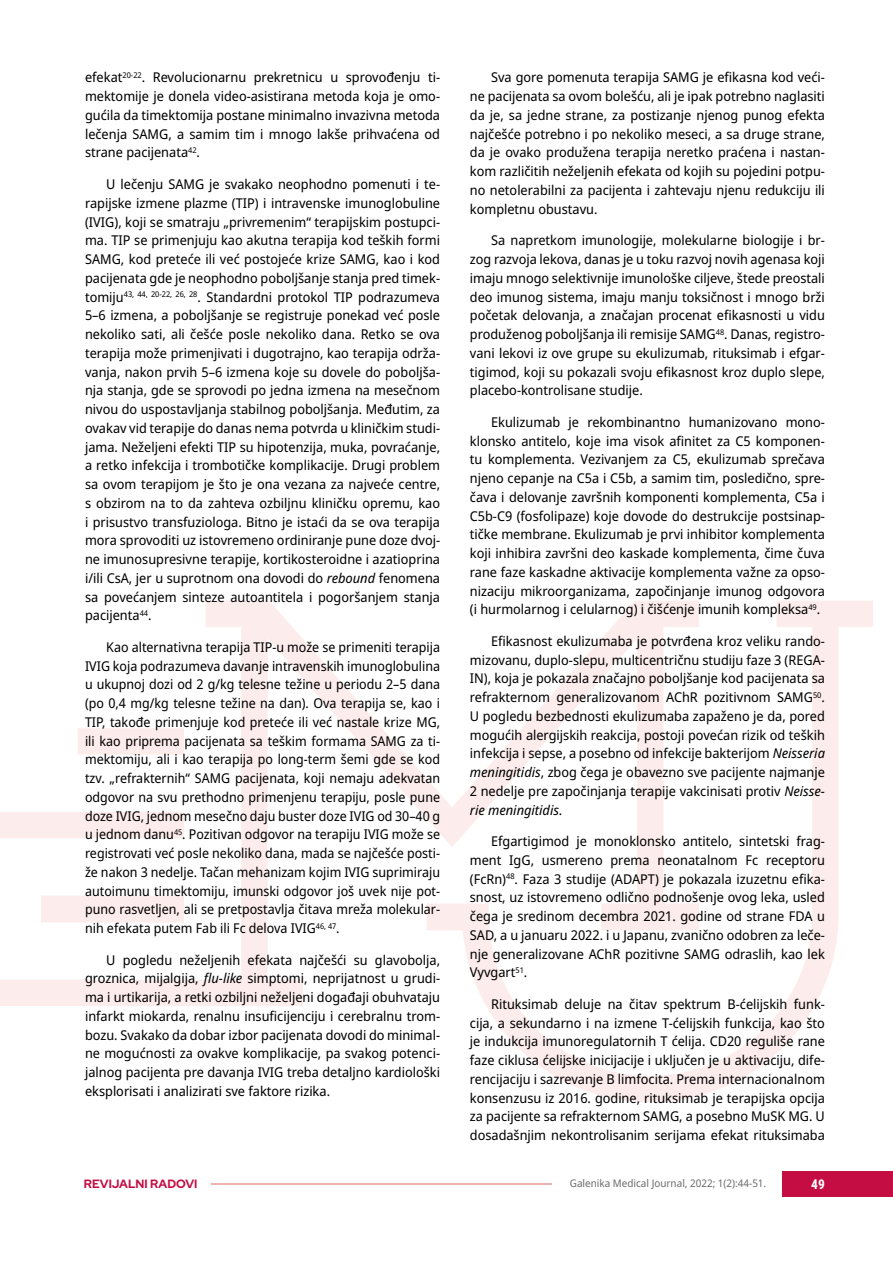
<style>
.page{position:relative;width:893px;height:1263px;background:#fff}
.page>*{position:absolute;margin:0;border:0;box-sizing:border-box;transform-origin:0 0}
.t1{font:13.5px/18.8px "Noto Sans Display";color:#000;text-align:justify}
.t2{font:700 13.5px "Roboto Condensed";color:#fff}
.t3{font:700 12px "Red Hat Display";color:#c40d42}
.t4{font:10.5px "Noto Sans Display";color:#6d6e71}
.s1{font-style:italic}
</style>
<div class="page">
<svg style="left:0;top:601px;width:873px;height:501px"></svg>
<hr style="left:212px;top:1183px;width:340px;height:2px;background:#ebb4b0">
<div style="left:782px;top:1171px;width:111px;height:26px;background:#c40d42"></div>
<p class="t1" style="left:470px;top:68px;width:357px;text-indent:21px">Sva gore pomenuta terapija SAMG je efikasna kod veći&shy;ne pacijenata sa ovom bolešću, ali je ipak potrebno naglasiti da je, sa jedne strane, za postizanje njenog punog efekta najčešće potrebno i po nekoliko meseci, a sa druge strane, da je ovako produžena terapija neretko praćena i nastan&shy;kom različitih neželjenih efekata od kojih su pojedini potpu&shy;no netolerabilni za pacijenta i zahtevaju njenu redukciju ili kompletnu obustavu.</p>
<p class="t1" style="left:470px;top:231px;width:357px;text-indent:21px">Sa napretkom imunologije, molekularne biologije i br&shy;zog razvoja lekova, danas je u toku razvoj novih agenasa koji imaju mnogo selektivnije imunološke ciljeve, štede preostali deo imunog sistema, imaju manju toksičnost i mnogo brži početak delovanja, a značajan procenat efikasnosti u vidu produženog poboljšanja ili remisije SAMG<sup>48</sup>. Danas, registro&shy;vani lekovi iz ove grupe su ekulizumab, rituksimab i efgar&shy;tigimod, koji su pokazali svoju efikasnost kroz duplo slepe, placebo-kontrolisane studije.</p>
<p class="t1" style="left:470px;top:413px;width:357px;text-indent:21px">Ekulizumab je rekombinantno humanizovano mono&shy;klonsko antitelo, koje ima visok afinitet za C5 komponen&shy;tu komplementa. Vezivanjem za C5, ekulizumab sprečava njeno cepanje na C5a i C5b, a samim tim, posledično, spre&shy;čava i delovanje završnih komponenti komplementa, C5a i C5b-C9 (fosfolipaze) koje dovode do destrukcije postsinap&shy;tičke membrane. Ekulizumab je prvi inhibitor komplementa koji inhibira završni deo kaskade komplementa, čime čuva rane faze kaskadne aktivacije komplementa važne za opso&shy;nizaciju mikroorganizama, započinjanje imunog odgovora (i hurmolarnog i celularnog) i čišćenje imunih kompleksa<sup>49</sup>.</p>
<p class="t1" style="left:470px;top:632px;width:357px;text-indent:21px">Efikasnost ekulizumaba je potvrđena kroz veliku rando&shy;mizovanu, duplo-slepu, multicentričnu studiju faze 3 (REGA-IN), koja je pokazala značajno poboljšanje kod pacijenata sa refrakternom generalizovanom AChR pozitivnom SAMG<sup>50</sup>.<br>U pogledu bezbednosti ekulizumaba zapaženo je da, pored mogućih alergijskih reakcija, postoji povećan rizik od teških infekcija i sepse, a posebno od infekcije bakterijom <span class="s1">Neisseria meningitidis</span>, zbog čega je obavezno sve pacijente najmanje 2 nedelje pre započinjanja terapije vakcinisati protiv <span class="s1">Neisse&shy;rie meningitidis</span>.</p>
<p class="t1" style="left:470px;top:832px;width:357px;text-indent:21px">Efgartigimod je monoklonsko antitelo, sintetski frag&shy;ment IgG, usmereno prema neonatalnom Fc receptoru (FcRn)<sup>48</sup>. Faza 3 studije (ADAPT) je pokazala izuzetnu efika&shy;snost, uz istovremeno odlično podnošenje ovog leka, usled čega je sredinom decembra 2021. godine od strane FDA u SAD, a u januaru 2022. i u Japanu, zvanično odobren za leče&shy;nje generalizovane AChR pozitivne SAMG odraslih, kao lek Vyvgart<sup>51</sup>.</p>
<p class="t1" style="left:470px;top:995px;width:357px;text-indent:21px">Rituksimab deluje na čitav spektrum B-ćelijskih funk&shy;cija, a sekundarno i na izmene T-ćelijskih funkcija, kao što je indukcija imunoregulatornih T ćelija. CD20 reguliše rane faze ciklusa ćelijske inicijacije i uključen je u aktivaciju, dife&shy;rencijaciju i sazrevanje B limfocita. Prema internacionalnom konsenzusu iz 2016. godine, rituksimab je terapijska opcija za pacijente sa refrakternom SAMG, a posebno MuSK MG. U dosadašnjim nekontrolisanim serijama efekat rituksimaba</p>
<p class="t4" style="left:570px;top:1176px;width:198px">Galenika Medical Journal, 2022; 1(2):44-51.</p>
<p class="t1" style="left:85px;top:68px;width:357px">efekat<sup>20-22</sup>. Revolucionarnu prekretnicu u sprovođenju ti&shy;mektomije je donela video-asistirana metoda koja je omo&shy;gućila da timektomija postane minimalno invazivna metoda lečenja SAMG, a samim tim i mnogo lakše prihvaćena od strane pacijenata<sup>42</sup>.</p>
<p class="t1" style="left:85px;top:175px;width:357px;text-indent:21px">U lečenju SAMG je svakako neophodno pomenuti i te&shy;rapijske izmene plazme (TIP) i intravenske imunoglobuline (IVIG), koji se smatraju „privremenim“ terapijskim postupci&shy;ma. TIP se primenjuju kao akutna terapija kod teških formi SAMG, kod preteće ili već postojeće krize SAMG, kao i kod pacijenata gde je neophodno poboljšanje stanja pred timek&shy;tomiju<sup>43,</sup> <sup>44,</sup> <sup>20-22,</sup> <sup>26,</sup> <sup>28</sup>. Standardni protokol TIP podrazumeva 5–6 izmena, a poboljšanje se registruje ponekad već posle nekoliko sati, ali češće posle nekoliko dana. Retko se ova terapija može primenjivati i dugotrajno, kao terapija održa&shy;vanja, nakon prvih 5–6 izmena koje su dovele do poboljša&shy;nja stanja, gde se sprovodi po jedna izmena na mesečnom nivou do uspostavljanja stabilnog poboljšanja. Međutim, za ovakav vid terapije do danas nema potvrda u kliničkim studi&shy;jama. Neželjeni efekti TIP su hipotenzija, muka, povraćanje, a retko infekcija i trombotičke komplikacije. Drugi problem sa ovom terapijom je što je ona vezana za najveće centre, s obzirom na to da zahteva ozbiljnu kliničku opremu, kao i prisustvo transfuziologa. Bitno je istaći da se ova terapija mora sprovoditi uz istovremeno ordiniranje pune doze dvoj&shy;ne imunosupresivne terapije, kortikosteroidne i azatioprina i/ili CsA, jer u suprotnom ona dovodi do <span class="s1">rebound</span> fenomena sa povećanjem sinteze autoantitela i pogoršanjem stanja pacijenta<sup>44</sup>.</p>
<p class="t1" style="left:85px;top:638px;width:357px;text-indent:21px">Kao alternativna terapija TIP-u može se primeniti terapija IVIG koja podrazumeva davanje intravenskih imunoglobulina u ukupnoj dozi od 2 g/kg telesne težine u periodu 2–5 dana (po 0,4 mg/kg telesne težine na dan). Ova terapija se, kao i TIP, takođe primenjuje kod preteće ili već nastale krize MG, ili kao priprema pacijenata sa teškim formama SAMG za ti&shy;mektomiju, ali i kao terapija po long-term šemi gde se kod tzv. „refrakternih“ SAMG pacijenata, koji nemaju adekvatan odgovor na svu prethodno primenjenu terapiju, posle pune doze IVIG, jednom mesečno daju buster doze IVIG od 30–40 g u jednom danu<sup>45</sup>. Pozitivan odgovor na terapiju IVIG može se registrovati već posle nekoliko dana, mada se najčešće posti&shy;že nakon 3 nedelje. Tačan mehanizam kojim IVIG suprimiraju autoimunu timektomiju, imunski odgovor još uvek nije pot&shy;puno rasvetljen, ali se pretpostavlja čitava mreža molekular&shy;nih efekata putem Fab ili Fc delova IVIG<sup>46,</sup> <sup>47</sup>.</p>
<p class="t1" style="left:85px;top:950px;width:357px;text-indent:21px">U pogledu neželjenih efekata najčešći su glavobolja, groznica, mijalgija, <span class="s1">flu-like</span> simptomi, neprijatnost u grudi&shy;ma i urtikarija, a retki ozbiljni neželjeni događaji obuhvataju infarkt miokarda, renalnu insuficijenciju i cerebralnu trom&shy;bozu. Svakako da dobar izbor pacijenata dovodi do minimal&shy;ne mogućnosti za ovakve komplikacije, pa svakog potenci&shy;jalnog pacijenta pre davanja IVIG treba detaljno kardiološki eksplorisati i analizirati sve faktore rizika.</p>
<p class="t3" style="left:84px;top:1176px;width:115px">REVIJALNI RADOVI</p>
<p class="t2" style="left:811px;top:1175px;width:15px">49</p>
</div>
